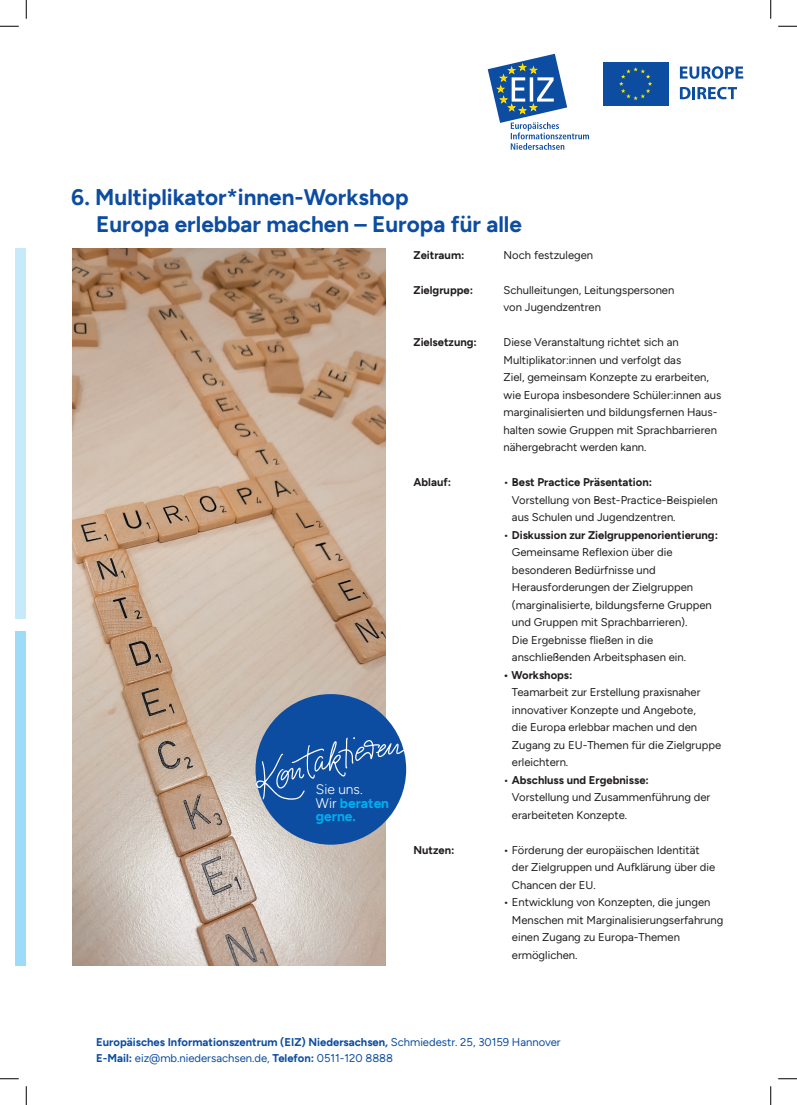
<style>
.page{position:relative;width:797px;height:1105px;background:#fff}
.page>*{position:absolute;margin:0;border:0;box-sizing:border-box;transform-origin:0 0}
.t1{font:700 22.5px/27px "Figtree";color:#0d4da1}
.t2{font:700 13.75px "Figtree";color:#00aeef}
.t3{font:300 13.75px "Figtree";color:#fff}
.t4{font:11.25px/17.5px "Figtree";color:#231f20}
.t5{font:700 11.25px "Figtree";color:#231f20}
.t6{font:700 11.25px "Figtree";color:#0d4da1}
.t7{font:11.25px "Figtree";color:#0d4da1}
.s1{font-weight:300;color:#fff}
.s2{font-weight:400}
.s3{font-weight:700}
</style>
<div class="page">
<div style="left:16px;top:631px;width:10px;height:334px;background:#9cdcf8"></div>
<div style="left:16px;top:248px;width:10px;height:371px;background:#c6eafa"></div>
<div style="left:601px;top:61px;width:69px;height:46px;background:#0d4da1"></div>
<svg style="left:619px;top:67px;width:33px;height:33px"></svg>
<svg style="left:680px;top:66px;width:63px;height:13px"></svg>
<svg style="left:680px;top:87px;width:57px;height:12px"></svg>
<svg style="left:487px;top:54px;width:102px;height:96px"></svg>
<img style="left:72px;top:248px;width:313px;height:717px">
<div style="left:255px;top:694px;width:151px;height:151px;background:#0d4da1;border-radius:50%"></div>
<svg style="left:254px;top:737px;width:153px;height:64px"></svg>
<svg style="left:0;top:25px;width:19px;height:2px"></svg>
<svg style="left:778px;top:25px;width:19px;height:2px"></svg>
<svg style="left:0;top:1078px;width:19px;height:1px"></svg>
<svg style="left:778px;top:1078px;width:19px;height:1px"></svg>
<svg style="left:25px;top:0;width:2px;height:19px"></svg>
<svg style="left:25px;top:1086px;width:2px;height:19px"></svg>
<svg style="left:770px;top:0;width:1px;height:19px"></svg>
<svg style="left:770px;top:1086px;width:1px;height:19px"></svg>
<p class="t1" style="left:96px;top:184px;width:427px;text-indent:-25px">6. Multiplikator*innen-Workshop<br>Europa erlebbar machen – Europa für alle</p>
<p class="t3" style="left:316px;top:781px;width:48px">Sie uns.</p>
<p class="t2" style="left:316px;top:795px;width:75px"><span class="s1">Wir</span> beraten</p>
<p class="t2" style="left:316px;top:809px;width:41px">gerne.</p>
<p class="t5" style="left:413px;top:248px;width:52px">Zeitraum:</p>
<p class="t4" style="left:503px;top:246px;width:91px">Noch festzulegen</p>
<p class="t5" style="left:413px;top:283px;width:61px">Zielgruppe:</p>
<p class="t4" style="left:503px;top:281px;width:172px">Schulleitungen, Leitungspersonen</p>
<p class="t4" style="left:503px;top:299px;width:99px">von Jugendzentren</p>
<p class="t5" style="left:413px;top:336px;width:65px">Zielsetzung:</p>
<p class="t4" style="left:503px;top:334px;width:207px">Diese Veranstaltung richtet sich an<br>Multiplikator:innen und verfolgt das<br>Ziel, gemeinsam Konzepte zu erarbeiten,</p>
<p class="t4" style="left:503px;top:386px;width:219px">wie Europa insbesondere Schüler:innen aus marginalisierten und bildungsfernen Haus&shy;halten sowie Gruppen mit Sprachbarrieren nähergebracht werden kann.</p>
<p class="t5" style="left:413px;top:476px;width:39px">Ablauf:</p>
<p class="t5" style="left:503px;top:476px;width:150px"><span class="s2">•</span> Best Practice Präsentation:</p>
<p class="t4" style="left:512px;top:491px;width:207px">Vorstellung von Best-Practice-Beispielen aus Schulen und Jugendzentren.</p>
<p class="t5" style="left:503px;top:528px;width:216px"><span class="s2">•</span> Diskussion zur Zielgruppenorientierung:</p>
<p class="t4" style="left:512px;top:544px;width:162px">Gemeinsame Reflexion über die</p>
<p class="t4" style="left:512px;top:561px;width:145px">besonderen Bedürfnisse und</p>
<p class="t4" style="left:512px;top:579px;width:183px">Herausforderungen der Zielgruppen</p>
<p class="t4" style="left:512px;top:596px;width:201px">(marginalisierte, bildungsferne Gruppen und Gruppen mit Sprachbarrieren).</p>
<p class="t4" style="left:512px;top:631px;width:143px">Die Ergebnisse fließen in die</p>
<p class="t4" style="left:512px;top:649px;width:176px">anschließenden Arbeitsphasen ein.</p>
<p class="t5" style="left:503px;top:668px;width:70px">• Workshops:</p>
<p class="t4" style="left:512px;top:684px;width:190px">Teamarbeit zur Erstellung praxisnaher</p>
<p class="t4" style="left:512px;top:701px;width:185px">innovativer Konzepte und Angebote,</p>
<p class="t4" style="left:512px;top:719px;width:187px">die Europa erlebbar machen und den</p>
<p class="t4" style="left:512px;top:736px;width:211px">Zugang zu EU-Themen für die Zielgruppe erleichtern.</p>
<p class="t5" style="left:503px;top:773px;width:147px"><span class="s2">•</span> Abschluss und Ergebnisse:</p>
<p class="t4" style="left:512px;top:789px;width:200px">Vorstellung und Zusammenführung der erarbeiteten Konzepte.</p>
<p class="t5" style="left:413px;top:843px;width:42px">Nutzen:</p>
<p class="t4" style="left:503px;top:841px;width:198px">• Förderung der europäischen Identität</p>
<p class="t4" style="left:512px;top:859px;width:205px">der Zielgruppen und Aufklärung über die<br>Chancen der EU.</p>
<p class="t4" style="left:503px;top:894px;width:208px">• Entwicklung von Konzepten, die jungen</p>
<p class="t4" style="left:512px;top:911px;width:213px">Menschen mit Marginalisierungserfahrung einen Zugang zu Europa-Themen</p>
<p class="t4" style="left:512px;top:946px;width:67px">ermöglichen.</p>
<p class="t6" style="left:96px;top:1035px;width:466px">Europäisches Informationszentrum (EIZ) Niedersachsen, <span class="s2">Schmiedestr. 25, 30159 Hannover</span></p>
<p class="t7" style="left:96px;top:1052px;width:298px"><span class="s3">E-Mail:</span> eiz@mb.niedersachsen.de, <span class="s3">Telefon:</span> 0511-120 8888</p>
</div>
